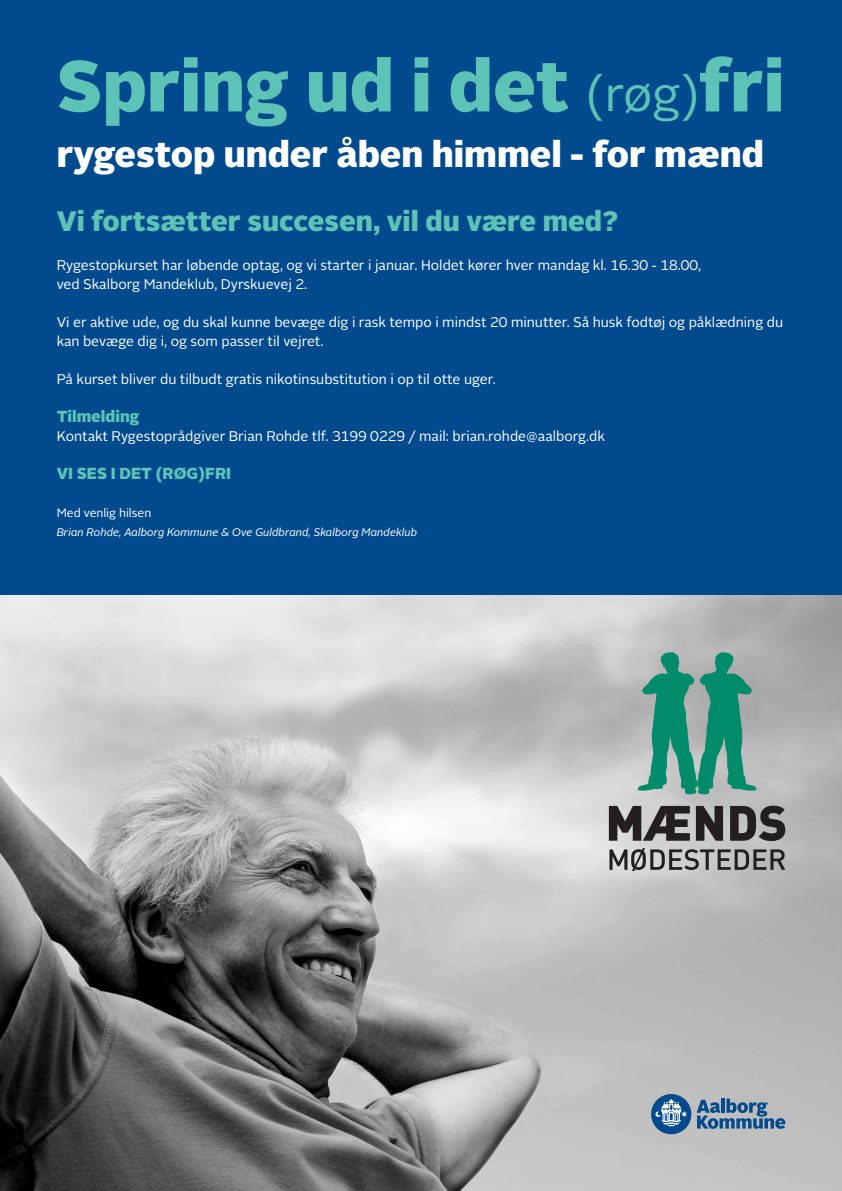
<style>
.page{position:relative;width:842px;height:1191px;background:#fff}
.page>*{position:absolute;margin:0;border:0;box-sizing:border-box;transform-origin:0 0}
.t1{font:900 72px "Alright Sans";color:#5cc3b6}
.t2{font:900 36px "Alright Sans";color:#fff}
.t3{font:900 28px "Alright Sans";color:#5cc3b6}
.t4{font:900 16px "Alright Sans";color:#5cc3b6}
.t5{font:14px/19px "Alright Sans";color:#fff}
.t6{font:12px "Alright Sans";color:#fff}
.t7{font:italic 11px "Alright Sans";color:#fff}
.s1{font-weight:400;font-size:49px}
</style>
<div class="page">
<div style="left:0;top:0;width:842px;height:595px;background:#004a8d"></div>
<img style="left:0;top:595px;width:842px;height:596px">
<svg style="left:697px;top:1098px;width:88px;height:30px"></svg>
<svg style="left:651px;top:1094px;width:40px;height:40px"></svg>
<svg style="left:638px;top:652px;width:118px;height:142px"></svg>
<svg style="left:609px;top:848px;width:176px;height:22px"></svg>
<svg style="left:609px;top:805px;width:176px;height:36px"></svg>
<h1 class="t1" style="left:57px;top:35px;width:729px">Spring ud i det <span class="s1">(røg)</span>fri</h1>
<h2 class="t2" style="left:57px;top:129px;width:709px">rygestop under åben himmel - for mænd</h2>
<h3 class="t3" style="left:57px;top:202px;width:563px">Vi fortsætter succesen, vil du være med?</h3>
<p class="t5" style="left:57px;top:255px;width:646px">Rygestopkurset har løbende optag, og vi starter i januar. Holdet kører hver mandag kl. 16.30 - 18.00, ved Skalborg Mandeklub, Dyrskuevej 2.</p>
<p class="t5" style="left:57px;top:312px;width:728px">Vi er aktive ude, og du skal kunne bevæge dig i rask tempo i mindst 20 minutter. Så husk fodtøj og påklædning du kan bevæge dig i, og som passer til vejret.</p>
<p class="t5" style="left:57px;top:369px;width:440px">På kurset bliver du tilbudt gratis nikotinsubstitution i op til otte uger.</p>
<p class="t4" style="left:57px;top:404px;width:84px">Tilmelding</p>
<p class="t5" style="left:57px;top:426px;width:550px">Kontakt Rygestoprådgiver Brian Rohde tlf. 3199 0229 / mail: brian.rohde@aalborg.dk</p>
<p class="t4" style="left:57px;top:461px;width:176px">VI SES I DET (RØG)FRI</p>
<p class="t6" style="left:57px;top:504px;width:96px">Med venlig hilsen</p>
<p class="t7" style="left:57px;top:524px;width:362px">Brian Rohde, Aalborg Kommune &amp; Ove Guldbrand, Skalborg Mandeklub</p>
</div>
